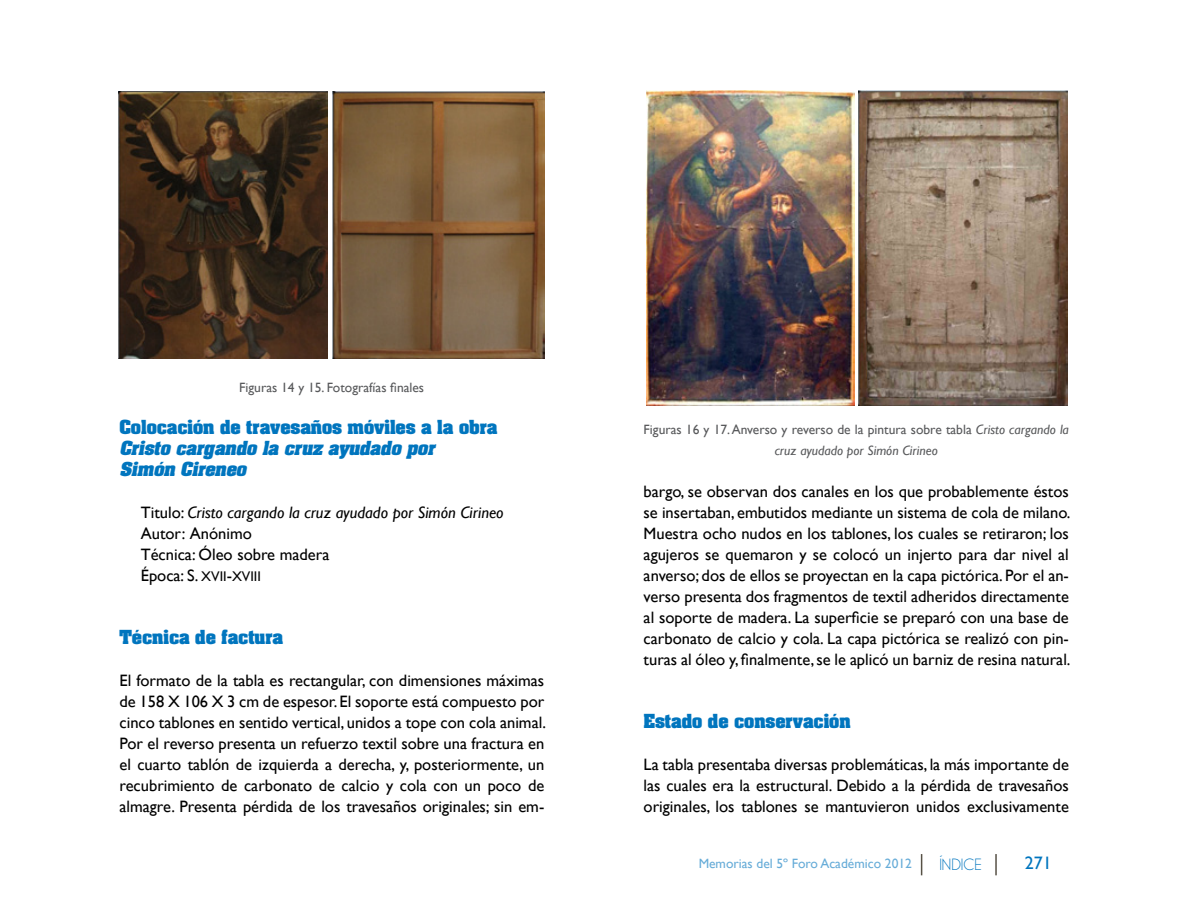
<style>
.page{position:relative;width:1188px;height:918px;background:#fff}
.page>*{position:absolute;margin:0;border:0;box-sizing:border-box;transform-origin:0 0}
.t1{font:18px "Gill Sans";color:#0075be}
.t2{font:16.5px/21px "Gill Sans";color:#000;text-align:justify}
.t3{font:700 16.5px "Aachen";color:#0075be}
.t4{font:italic 700 16.5px/21px "Aachen";color:#0075be}
.t5{font:16.5px "Champagne&Limousines";color:#0075be}
.t6{font:14.1px "Gill Sans MT SC850";color:#000}
.t7{font:13.5px/21px "Gill Sans";color:#58595b;text-align:center}
.t8{font:13.5px "Gill Sans";color:#0075be}
.s1{font-style:italic}
.s2{font-family:"Gill Sans";font-size:16.5px}
.s3{font-size:16.5px}
</style>
<div class="page">
<hr style="left:995px;top:854px;width:2px;height:21px;background:#575146">
<svg style="left:921px;top:854px;width:1px;height:21px"></svg>
<img style="left:119px;top:91px;width:208px;height:267px">
<img style="left:333px;top:91px;width:211px;height:267px">
<img style="left:647px;top:91px;width:208px;height:314px">
<img style="left:859px;top:91px;width:209px;height:314px">
<p class="t7" style="left:239px;top:377px;width:186px">Figuras 14 y 15. Fotografías finales</p>
<p class="t3" style="left:120px;top:415px;width:379px">Colocación de travesaños móviles a la obra</p>
<p class="t4" style="left:120px;top:437px;width:321px">Cristo cargando la cruz ayudado por<br>Simón Cireneo</p>
<p class="t2" style="left:141px;top:502px;width:364px;text-align:left">Titulo: <span class="s1">Cristo cargando la cruz ayudado por Simón Cirineo<br></span>Autor: Anónimo<br>Técnica: Óleo sobre madera</p>
<p class="t6" style="left:141px;top:568px;width:122px"><span class="s2">Época: S.</span> XVII<span class="s3">-</span>XVIII</p>
<p class="t3" style="left:120px;top:625px;width:165px">Técnica de factura</p>
<p class="t2" style="left:120px;top:670px;width:428px">El formato de la tabla es rectangular, con dimensiones máximas de 158 X 106 X 3 cm de espesor. El soporte está compuesto por cinco tablones en sentido vertical, unidos a tope con cola animal.<br>Por el reverso presenta un refuerzo textil sobre una fractura en el cuarto tablón de izquierda a derecha, y, posteriormente, un recubrimiento de carbonato de calcio y cola con un poco de almagre. Presenta pérdida de los travesaños originales; sin em-</p>
<p class="t7" style="left:644px;top:419px;width:427px">Figuras 16 y 17. Anverso y reverso de la pintura sobre tabla <span class="s1">Cristo cargando la cruz ayudado por Simón Cirineo</span></p>
<p class="t2" style="left:644px;top:481px;width:428px">bargo, se observan dos canales en los que probablemente éstos se insertaban, embutidos mediante un sistema de cola de milano.<br>Muestra ocho nudos en los tablones, los cuales se retiraron; los agujeros se quemaron y se colocó un injerto para dar nivel al anverso; dos de ellos se proyectan en la capa pictórica. Por el an&shy;verso presenta dos fragmentos de textil adheridos directamente al soporte de madera. La superficie se preparó con una base de carbonato de calcio y cola. La capa pictórica se realizó con pin&shy;turas al óleo y, finalmente, se le aplicó un barniz de resina natural.</p>
<p class="t3" style="left:644px;top:709px;width:208px">Estado de conservación</p>
<p class="t2" style="left:644px;top:754px;width:427px">La tabla presentaba diversas problemáticas, la más importante de las cuales era la estructural. Debido a la pérdida de travesaños originales, los tablones se mantuvieron unidos exclusivamente</p>
<p class="t8" style="left:699px;top:856px;width:215px">Memorias del 5º Foro Académico 2012</p>
<p class="t5" style="left:939px;top:855px;width:44px">ÍNDICE</p>
<p class="t1" style="left:1025px;top:853px;width:28px">271</p>
</div>
